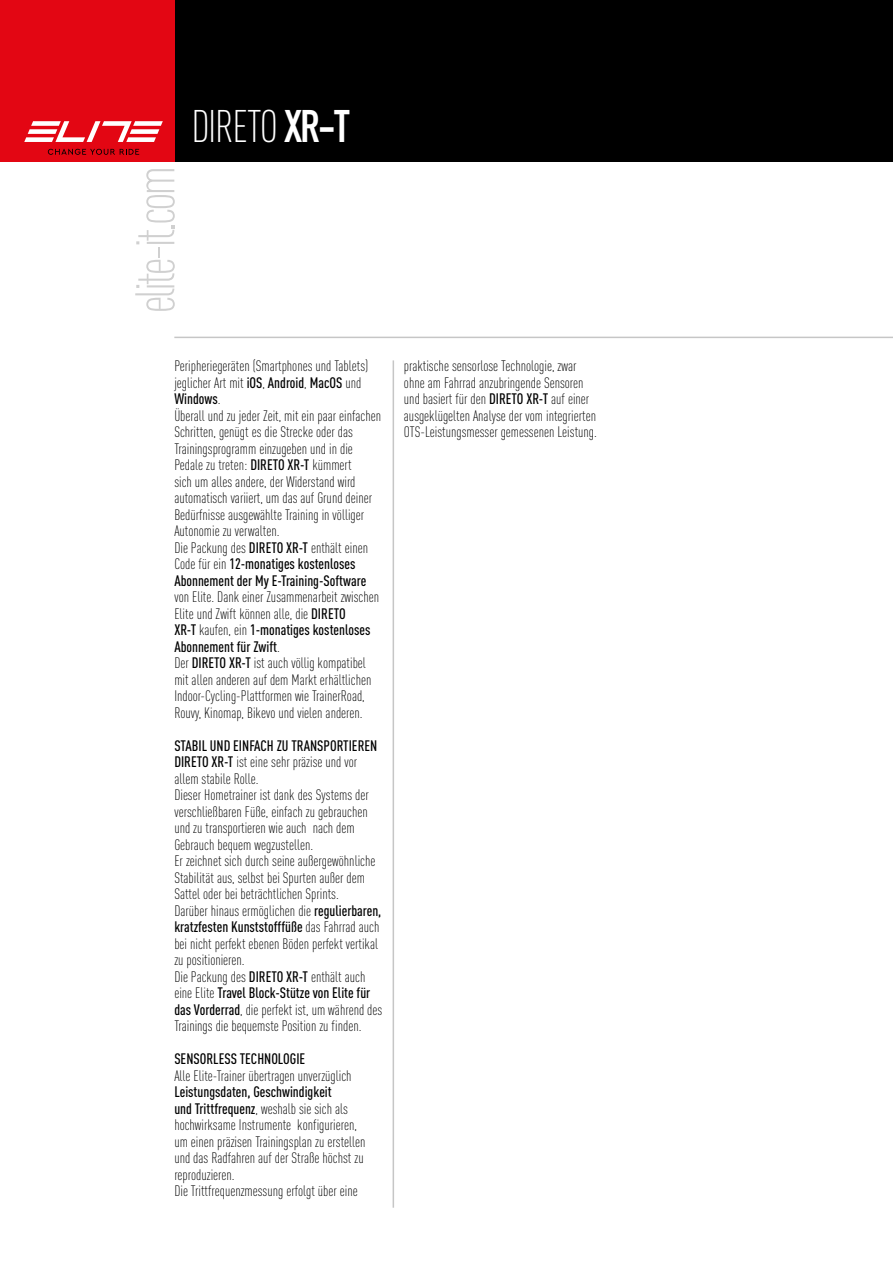
<style>
.page{position:relative;width:893px;height:1263px;background:#fff}
.page>*{position:absolute;margin:0;border:0;box-sizing:border-box;transform-origin:0 0}
.t1{font:300 54.9px "DIN Cond";letter-spacing:-.06em;color:#d0d0d0}
.t2{font:300 45px "DIN Cond";letter-spacing:-.03em;color:#fff}
.t3{font:300 15px/16.5px "DIN Cond";color:#000}
.t4{font:500 15px "DIN Cond";color:#000}
.s1{font-family:"DIN Condensed";font-weight:700}
.s2{font-weight:500}
</style>
<div class="page">
<div style="left:174px;top:0;width:719px;height:162px;background:#000"></div>
<div style="left:0;top:0;width:174px;height:162px;background:#e30613"></div>
<svg style="left:24px;top:121px;width:139px;height:21px"></svg>
<svg style="left:48px;top:149px;width:91px;height:6px"></svg>
<hr style="left:174px;top:337px;width:719px;height:1px;background:#c6c6c6">
<hr style="left:393px;top:360px;width:1px;height:848px;background:#c6c6c6">
<h1 class="t1" style="left:124px;top:313px;width:149px;rotate:-90deg">elite-it.com</h1>
<h2 class="t2" style="left:191px;top:101px;width:160px">DIRETO <span class="s1">XR-T</span></h2>
<p class="t3" style="left:174px;top:358px;width:208px">Peripheriegeräten (Smartphones und Tablets) jeglicher Art mit <span class="s2">iOS</span>, <span class="s2">Android</span>, <span class="s2">MacOS</span> und <span class="s2">Windows</span>.<br>Überall und zu jeder Zeit, mit ein paar einfachen Schritten, genügt es die Strecke oder das Trainingsprogramm einzugeben und in die Pedale zu treten: <span class="s2">DIRETO XR-T</span> kümmert<br>sich um alles andere, der Widerstand wird automatisch variiert, um das auf Grund deiner Bedürfnisse ausgewählte Training in völliger Autonomie zu verwalten.<br>Die Packung des <span class="s2">DIRETO XR-T</span> enthält einen Code für ein <span class="s2">12-monatiges kostenloses Abonnement der My E-Training-Software</span></p>
<p class="t3" style="left:174px;top:589px;width:206px">von Elite. Dank einer Zusammenarbeit zwischen Elite und Zwift können alle, die <span class="s2">DIRETO<br>XR-T</span> kaufen, ein <span class="s2">1-monatiges kostenloses Abonnement für Zwift</span>.<br>Der <span class="s2">DIRETO XR-T</span> ist auch völlig kompatibel mit allen anderen auf dem Markt erhältlichen Indoor-Cycling-Plattformen wie TrainerRoad, Rouvy, Kinomap, Bikevo und vielen anderen.</p>
<p class="t3" style="left:174px;top:737px;width:209px"><span class="s2">STABIL UND EINFACH ZU TRANSPORTIEREN DIRETO XR-T</span> ist eine sehr präzise und vor allem stabile Rolle.<br>Dieser Hometrainer ist dank des Systems der verschließbaren Füße, einfach zu gebrauchen und zu transportieren wie auch nach dem Gebrauch bequem wegzustellen.<br>Er zeichnet sich durch seine außergewöhnliche Stabilität aus, selbst bei Spurten außer dem Sattel oder bei beträchtlichen Sprints.<br>Darüber hinaus ermöglichen die <span class="s2">regulierbaren, kratzfesten Kunststofffüße</span> das Fahrrad auch bei nicht perfekt ebenen Böden perfekt vertikal zu positionieren.<br>Die Packung des <span class="s2">DIRETO XR-T</span> enthält auch eine Elite <span class="s2">Travel Block-Stütze von Elite für das Vorderrad</span>, die perfekt ist, um während des Trainings die bequemste Position zu finden.</p>
<p class="t4" style="left:174px;top:1050px;width:132px">SENSORLESS TECHNOLOGIE</p>
<p class="t3" style="left:174px;top:1067px;width:179px">Alle Elite-Trainer übertragen unverzüglich</p>
<p class="t3" style="left:174px;top:1084px;width:193px"><span class="s2">Leistungsdaten, Geschwindigkeit<br>und Trittfrequenz</span>, weshalb sie sich als hochwirksame Instrumente konfigurieren, um einen präzisen Trainingsplan zu erstellen und das Radfahren auf der Straße höchst zu reproduzieren.<br>Die Trittfrequenzmessung erfolgt über eine</p>
<p class="t3" style="left:404px;top:358px;width:194px">praktische sensorlose Technologie, zwar ohne am Fahrrad anzubringende Sensoren und basiert für den <span class="s2">DIRETO XR-T</span> auf einer ausgeklügelten Analyse der vom integrierten OTS-Leistungsmesser gemessenen Leistung.</p>
</div>
